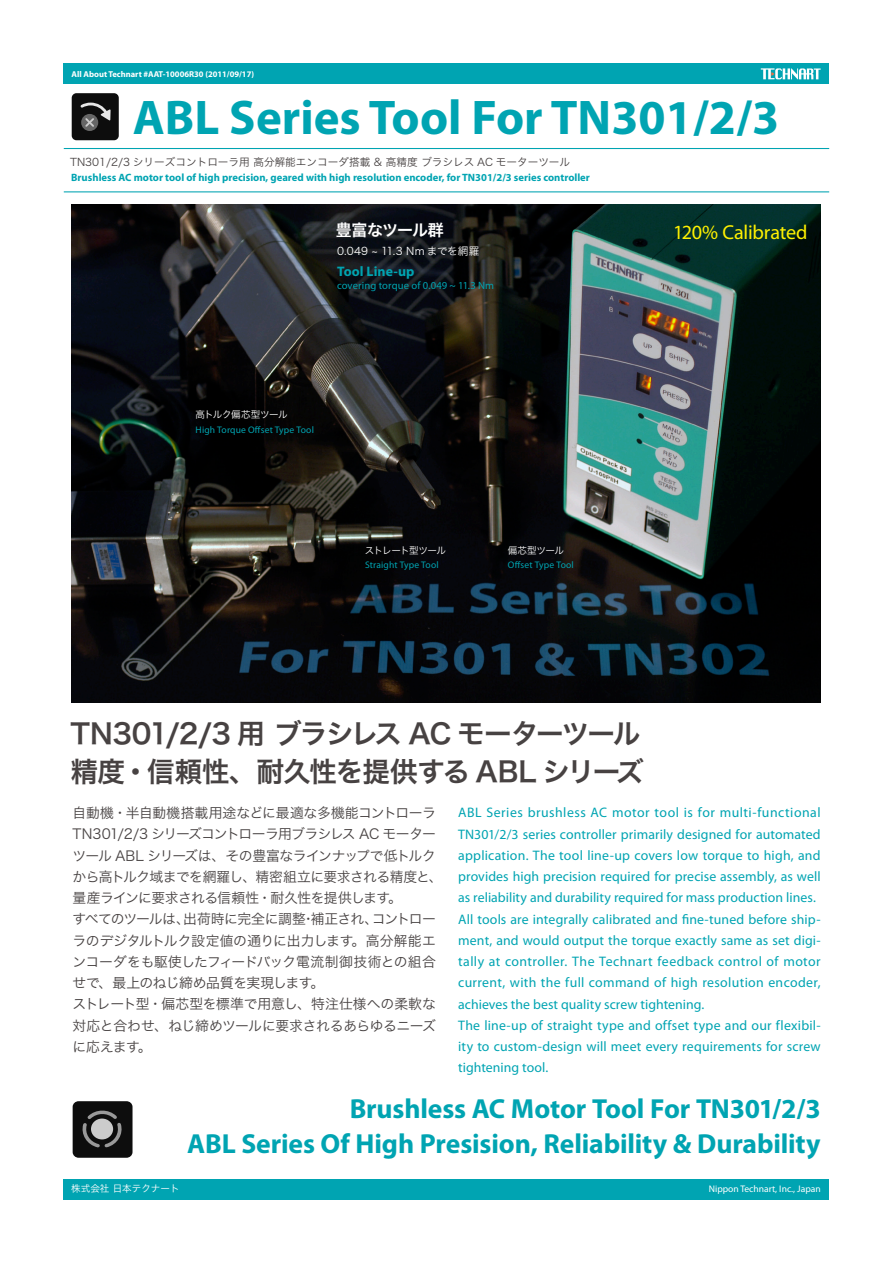
<style>
.page{position:relative;width:893px;height:1263px;background:#fff}
.page>*{position:absolute;margin:0;border:0;box-sizing:border-box;transform-origin:0 0}
.t1{font:700 48.9px "Myriad Pro";color:#00a4b2}
.t2{font:700 27.6px/34px "Myriad Pro";letter-spacing:-.005em;color:#00a4b2;text-align:right}
.t3{font:27.6px/38.2px "Hira Kaku Pro N W6";letter-spacing:-.04em;color:#474242}
.t4{font:20.25px "Myriad Pro";letter-spacing:-.01em;color:#fff101}
.t5{font:15.9px "Hira Kaku Pro N W6";letter-spacing:-.035em;color:#fff}
.t6{font:13.8px/21.3px "Myriad Pro";letter-spacing:.01em;color:#00a4b2;text-align:justify}
.t7{font:13.8px/21.3px "Hira Kaku Pro N W3";letter-spacing:-.035em;color:#474242}
.t8{font:13.8px "Myriad Pro";letter-spacing:.03em;color:#00a4b2}
.t9{font:13.8px "Hira Kaku Pro N W3";letter-spacing:-.015em;color:#474242}
.t10{font:13.8px "Hira Kaku Pro N W3";letter-spacing:-.065em;color:#474242}
.t11{font:13.8px "Hira Kaku Pro N W3";letter-spacing:-.005em;color:#474242}
.t12{font:700 13.8px "Myriad Pro";letter-spacing:.005em;color:#00a4b2}
.t13{font:13.8px "Hira Kaku Pro N W3";letter-spacing:-.08em;color:#474242}
.t14{font:700 10.65px "Myriad Pro";color:#00a4b2}
.t15{font:10.65px "Hira Kaku Pro N W3";color:#474242}
.t16{font:10.65px "Myriad Pro";letter-spacing:.01em;color:#00a4b2}
.t17{font:10.65px "Hira Kaku Pro N W3";letter-spacing:.005em;color:#fff}
.t18{font:9.6px "Myriad Pro";letter-spacing:.02em;color:#00a4b2}
.t19{font:9.6px "Myriad Pro";color:#fff}
.t20{font:9.6px "Hira Kaku Pro N W3";color:#fff}
.t21{font:9.6px "Hira Kaku Pro N W3";letter-spacing:-.045em;color:#fff}
.t22{font:9.6px "Hira Kaku Pro N W3";letter-spacing:-.065em;color:#fff}
.t23{font:9.6px "Hira Kaku Pro N W3";letter-spacing:-.02em;color:#fff}
.t24{font:700 8.55px "Myriad Pro";color:#fff}
</style>
<div class="page">
<div style="left:64px;top:64px;width:765px;height:20px;background:#00a4b2"></div>
<hr style="left:64px;top:191px;width:765px;height:1px;background:#00a4b2">
<hr style="left:64px;top:148px;width:765px;height:1px;background:#00a4b2">
<div style="left:64px;top:1179px;width:765px;height:20px;background:#00a4b2"></div>
<svg style="left:761px;top:68px;width:60px;height:11px"></svg>
<img style="left:72px;top:204px;width:749px;height:498px">
<div style="left:73px;top:1101px;width:60px;height:57px;background:#0d0d0d;border-radius:6px"></div>
<svg style="left:82px;top:1110px;width:40px;height:38px"></svg>
<div style="left:91px;top:1118px;width:22px;height:21px;background:#ccc;border-radius:50%"></div>
<div style="left:72px;top:93px;width:47px;height:47px;background:#0d0d0d;border-radius:5px"></div>
<div style="left:81px;top:114px;width:17px;height:17px;background:#666;border-radius:50%"></div>
<svg style="left:80px;top:102px;width:31px;height:27px"></svg>
<p class="t24" style="left:72px;top:69px;width:184px">All About Technart #AAT-10006R30 )2011/09/17(</p>
<h1 class="t1" style="left:133px;top:86px;width:648px">ABL Series Tool For TN301/2/3</h1>
<p class="t15" style="left:70px;top:152px;width:502px">TN301/2/3 シリーズコントローラ用高分解能エンコーダ搭載 &amp; 高精度ブラシレス AC モーターツール</p>
<p class="t14" style="left:71px;top:171px;width:520px">Brushless AC motor tool of high precision, geared with high resolution encoder, for TN301/2/3 series controller</p>
<p class="t5" style="left:336px;top:216px;width:109px">豊富なツール群</p>
<p class="t17" style="left:337px;top:241px;width:144px">0.049 ~ 11.3 Nm までを網羅</p>
<p class="t16" style="left:337px;top:279px;width:159px">covering torque of 0.049 ~ 11.3 Nm</p>
<p class="t12" style="left:337px;top:262px;width:79px">Tool Line-up</p>
<p class="t21" style="left:196px;top:406px;width:94px">高トルク偏芯型ツール</p>
<p class="t18" style="left:196px;top:424px;width:120px">High Torque Offset Type Tool</p>
<p class="t22" style="left:365px;top:542px;width:83px">ストレート型ツール</p>
<p class="t18" style="left:365px;top:559px;width:75px">Straight Type Tool</p>
<p class="t23" style="left:508px;top:542px;width:58px">偏芯型ツール</p>
<p class="t18" style="left:508px;top:559px;width:67px">Offset Type Tool</p>
<h3 class="t4" style="left:673px;top:219px;width:136px">120% Calibrated</h3>
<h2 class="t3" style="left:71px;top:713px;width:575px">TN301/2/3 用ブラシレス AC モーターツール精度・信頼性、耐久性を提供する ABL シリーズ</h2>
<p class="t9" style="left:73px;top:800px;width:365px">自動機・半自動機搭載用途などに最適な多機能コントローラ</p>
<p class="t10" style="left:73px;top:822px;width:365px">TN301/2/3 シリーズコントローラ用ブラシレス AC モーター</p>
<p class="t7" style="left:73px;top:844px;width:365px">ツール ABL シリーズは、その豊富なラインナップで低トルク</p>
<p class="t7" style="left:73px;top:865px;width:372px">から高トルク域までを網羅し、精密組立に要求される精度と、</p>
<p class="t7" style="left:388px;top:886px;width:15px">。</p>
<p class="t7" style="left:372px;top:886px;width:66px;text-indent:-299px">量産ラインに要求される信頼性・耐久性を提供します<br>コントロー</p>
<p class="t9" style="left:183px;top:907px;width:197px">出荷時に完全に調整補正され、</p>
<p class="t13" style="left:73px;top:907px;width:119px">すべてのツールは、</p>
<p class="t7" style="left:302px;top:907px;width:15px">・</p>
<p class="t6" style="left:458px;top:802px;width:364px">ABL Series brushless AC motor tool is for multi-functional TN301/2/3 series controller primarily designed for automated application. The tool line-up covers low torque to high, and provides high precision required for precise assembly, as well as reliability and durability required for mass production lines.</p>
<p class="t6" style="left:458px;top:908px;width:364px">All tools are integrally calibrated and fine-tuned before ship-</p>
<p class="t7" style="left:73px;top:929px;width:283px">ラのデジタルトルク設定値の通りに出力します</p>
<p class="t7" style="left:73px;top:950px;width:365px">ンコーダをも駆使したフィードバック電流制御技術との組合</p>
<p class="t7" style="left:310px;top:971px;width:15px">。</p>
<p class="t7" style="left:352px;top:929px;width:86px">。高分解能エ</p>
<p class="t7" style="left:73px;top:971px;width:241px">せで、最上のねじ締め品質を実現します</p>
<p class="t11" style="left:73px;top:992px;width:365px">ストレート型・偏芯型を標準で用意し、特注仕様への柔軟な</p>
<p class="t7" style="left:73px;top:1014px;width:365px">対応と合わせ、ねじ締めツールに要求されるあらゆるニーズ</p>
<p class="t7" style="left:138px;top:1035px;width:15px">。</p>
<p class="t7" style="left:73px;top:1035px;width:69px">に応えます</p>
<p class="t6" style="left:458px;top:929px;width:364px">ment, and would output the torque exactly same as set digi-</p>
<p class="t8" style="left:458px;top:953px;width:364px">tally at controller. The Technart feedback control of motor</p>
<p class="t6" style="left:458px;top:972px;width:364px">current, with the full command of high resolution encoder, achieves the best quality screw tightening.</p>
<p class="t6" style="left:458px;top:1036px;width:364px">ity to custom-design will meet every requirements for screw</p>
<p class="t6" style="left:458px;top:1014px;width:364px">The line-up of straight type and offset type and our flexibil-</p>
<p class="t6" style="left:458px;top:1057px;width:92px">tightening tool.</p>
<h2 class="t2" style="left:187px;top:1091px;width:635px">Brushless AC Motor Tool For TN301/2/3<br>ABL Series Of High Presision, Reliability &amp; Durability</h2>
<p class="t20" style="left:71px;top:1180px;width:110px">株式会社日本テクナート</p>
<p class="t19" style="left:709px;top:1182px;width:113px">Nippon Technart, Inc., Japan</p>
</div>
